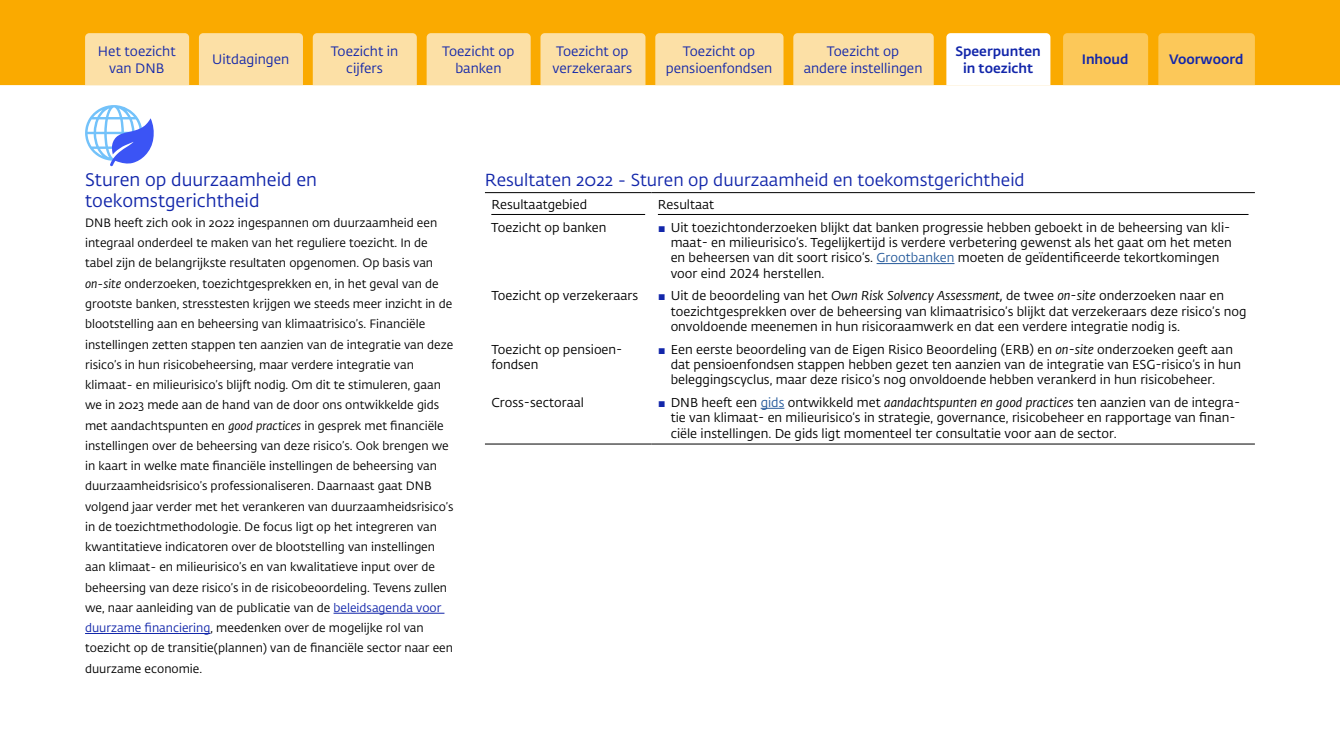
<style>
.page{position:relative;width:1340px;height:754px;background:#fff}
.page>*{position:absolute;margin:0;border:0;box-sizing:border-box;transform-origin:0 0}
.t1{font:18px/20.2px "DNB Fedra";color:#1226aa}
.t2{font:17.25px "DNB Fedra";color:#1226aa}
.t3{font:13.5px/16.5px "DNB Fedra";color:#1226aa;text-align:center}
.t4{font:500 13.5px/16.5px "DNB Fedra";color:#1226aa;text-align:center}
.t5{font:12.75px/15.3px "DNB Fedra";color:#000}
.t6{font:12px/20.2px "DNB Fedra";color:#000}
.s1{font-style:italic}
.s2{color:#1226aa}
.s3{font-size:10.5px;color:#1226aa}
.s4{color:#275b9b}
</style>
<div class="page">
<div style="left:0;top:0;width:1339px;height:85px;background:#faaa00"></div>
<div style="left:1158px;top:33px;width:96px;height:52px;background:#fcc859"></div>
<div style="left:1063px;top:33px;width:85px;height:52px;background:#fcc859"></div>
<div style="left:199px;top:33px;width:104px;height:52px;background:#fce0a6"></div>
<div style="left:313px;top:33px;width:104px;height:52px;background:#fce0a6"></div>
<div style="left:426px;top:33px;width:104px;height:52px;background:#fce0a6"></div>
<div style="left:540px;top:33px;width:105px;height:52px;background:#fce0a6"></div>
<div style="left:655px;top:33px;width:128px;height:52px;background:#fce0a6"></div>
<div style="left:793px;top:33px;width:140px;height:52px;background:#fce0a6"></div>
<div style="left:85px;top:33px;width:104px;height:52px;background:#fce0a6"></div>
<svg style="left:946px;top:33px;width:104px;height:52px"></svg>
<hr style="left:333px;top:612px;width:111px;height:1px;background:#1226aa">
<hr style="left:85px;top:633px;width:125px;height:1px;background:#1226aa">
<svg style="left:85px;top:105px;width:69px;height:61px"></svg>
<hr style="left:485px;top:192px;width:166px;height:1px;background:#000">
<hr style="left:651px;top:192px;width:603px;height:1px;background:#000">
<hr style="left:485px;top:443px;width:166px;height:1px;background:#000">
<hr style="left:651px;top:443px;width:603px;height:1px;background:#000">
<hr style="left:491px;top:214px;width:154px;height:1px;background:#000">
<hr style="left:658px;top:214px;width:590px;height:1px;background:#000">
<hr style="left:876px;top:263px;width:78px;height:1px;background:#275b9b">
<svg style="left:760px;top:408px;width:24px;height:1px"></svg>
<p class="t3" style="left:98px;top:43px;width:79px">Het toezicht van DNB</p>
<p class="t4" style="left:955px;top:43px;width:87px">Speerpunten in toezicht</p>
<p class="t3" style="left:331px;top:43px;width:69px">Toezicht in cijfers</p>
<p class="t3" style="left:442px;top:43px;width:74px">Toezicht op banken</p>
<p class="t3" style="left:552px;top:43px;width:81px;text-align:left">Toezicht op verzekeraars</p>
<p class="t3" style="left:666px;top:43px;width:108px">Toezicht op pensioenfondsen</p>
<p class="t3" style="left:803px;top:43px;width:120px">Toezicht op andere instellingen</p>
<p class="t3" style="left:212px;top:52px;width:78px">Uitdagingen</p>
<p class="t4" style="left:1081px;top:51px;width:48px">Inhoud</p>
<p class="t4" style="left:1169px;top:51px;width:76px">Voorwoord</p>
<h1 class="t1" style="left:85px;top:170px;width:233px">Sturen op duurzaamheid en toekomstgerichtheid</h1>
<p class="t6" style="left:85px;top:213px;width:370px">DNB heeft zich ook in 2022 ingespannen om duurzaamheid een integraal onderdeel te maken van het reguliere toezicht. In de tabel zijn de belangrijkste resultaten opgenomen. Op basis van <span class="s1">on-site</span> onderzoeken, toezichtgesprekken en, in het geval van de grootste banken, stresstesten krijgen we steeds meer inzicht in de blootstelling aan en beheersing van klimaatrisico’s. Financiële instellingen zetten stappen ten aanzien van de integratie van deze risico’s in hun risicobeheersing, maar verdere integratie van klimaat- en milieurisico’s blijft nodig. Om dit te stimuleren, gaan we in 2023 mede aan de hand van de door ons ontwikkelde gids met aandachtspunten en <span class="s1">good practices</span> in gesprek met financiële instellingen over de beheersing van deze risico’s. Ook brengen we in kaart in welke mate financiële instellingen de beheersing van duurzaamheidsrisico’s professionaliseren. Daarnaast gaat DNB volgend jaar verder met het verankeren van duurzaamheidsrisico’s in de toezichtmethodologie. De focus ligt op het integreren van kwantitatieve indicatoren over de blootstelling van instellingen aan klimaat- en milieurisico’s en van kwalitatieve input over de beheersing van deze risico’s in de risicobeoordeling. Tevens zullen we, naar aanleiding van de publicatie van de <span class="s2">beleidsagenda voor duurzame financiering</span>, meedenken over de mogelijke rol van toezicht op de transitie(plannen) van de financiële sector naar een duurzame economie.</p>
<h2 class="t2" style="left:485px;top:170px;width:541px">Resultaten 2022 - Sturen op duurzaamheid en toekomstgerichtheid</h2>
<p class="t5" style="left:491px;top:197px;width:97px">Resultaatgebied</p>
<p class="t5" style="left:658px;top:197px;width:58px">Resultaat</p>
<p class="t5" style="left:491px;top:220px;width:117px">Toezicht op banken</p>
<p class="t5" style="left:670px;top:220px;width:562px;text-indent:-13px"><span class="s3">▪</span> Uit toezichtonderzoeken blijkt dat banken progressie hebben geboekt in de beheersing van kli&shy;maat- en milieurisico’s. Tegelijkertijd is verdere verbetering gewenst als het gaat om het meten en beheersen van dit soort risico’s. <span class="s4">Grootbanken</span> moeten de geïdentificeerde tekortkomingen voor eind 2024 herstellen.</p>
<p class="t5" style="left:491px;top:288px;width:148px">Toezicht op verzekeraars</p>
<p class="t5" style="left:670px;top:288px;width:577px;text-indent:-13px"><span class="s3">▪</span> Uit de beoordeling van het <span class="s1">Own Risk Solvency Assessment,</span> de twee <span class="s1">on-site</span> onderzoeken naar en toezichtgesprekken over de beheersing van klimaatrisico’s blijkt dat verzekeraars deze risico’s nog onvoldoende meenemen in hun risicoraamwerk en dat een verdere integratie nodig is.</p>
<p class="t5" style="left:491px;top:341px;width:133px">Toezicht op pensioen&shy;fondsen</p>
<p class="t5" style="left:670px;top:341px;width:572px;text-indent:-13px"><span class="s3">▪</span> Een eerste beoordeling van de Eigen Risico Beoordeling (ERB) en <span class="s1">on-site</span> onderzoeken geeft aan dat pensioenfondsen stappen hebben gezet ten aanzien van de integratie van ESG-risico’s in hun beleggingscyclus, maar deze risico’s nog onvoldoende hebben verankerd in hun risicobeheer.</p>
<p class="t5" style="left:491px;top:395px;width:94px">Cross-sectoraal</p>
<p class="t5" style="left:670px;top:395px;width:571px;text-indent:-13px"><span class="s3">▪</span> DNB heeft een <span class="s4">gids</span> ontwikkeld met <span class="s1">aandachtspunten en good practices</span> ten aanzien van de integra&shy;tie van klimaat- en milieurisico’s in strategie, governance, risicobeheer en rapportage van finan&shy;ciële instellingen. De gids ligt momenteel ter consultatie voor aan de sector.</p>
</div>
